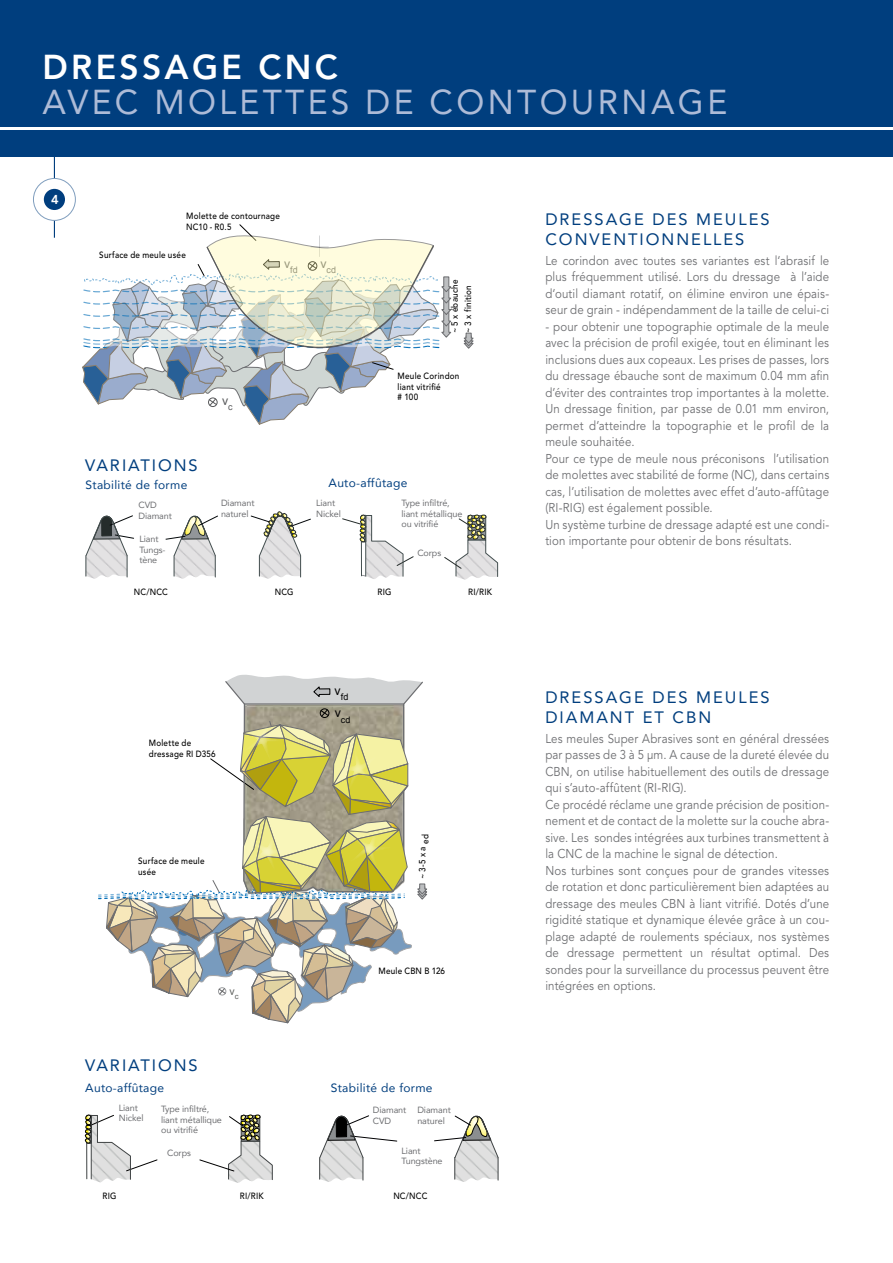
<style>
.page{position:relative;width:893px;height:1263px;background:#fff}
.page>*{position:absolute;margin:0;border:0;box-sizing:border-box;transform-origin:0 0}
.t1{font:34.5px "Avenir LT Com";letter-spacing:.1em;color:#adbbd7}
.t2{font:800 34.5px "Avenir LT Com";letter-spacing:.1em;color:#fff}
.t3{font:16.5px/19.8px "Avenir LT Com";letter-spacing:.12em;color:#003e7e}
.t4{font:800 12.9px "Avenir LT Com";color:#fff}
.t5{font:12.75px/16.5px "Avenir LT Std";letter-spacing:.015em;color:#6d6e71;scale:.9 1}
.t6{font:12.3px "Arial";color:#58595b}
.t7{font:12px "Avenir LT Com";letter-spacing:.025em;color:#003e7e}
.t8{font:10.5px "Arial";color:#616360}
.t9{font:500 9px/10.5px "Avenir LT Std";letter-spacing:.03em;color:#000;scale:.9 1}
.t10{font:9px/10.5px "Avenir LT Com";letter-spacing:-.01em;color:#6d6e71}
.t11{font:9px "Arial";color:#58595b}
.t12{font:9px "Arial";color:#000}
</style>
<div class="page">
<div style="left:0;top:0;width:893px;height:157px;background:#003e7e"></div>
<hr style="left:0;top:127px;width:893px;height:3px;background:#fff">
<svg style="left:463px;top:333px;width:11px;height:16px"></svg>
<svg style="left:82px;top:224px;width:370px;height:201px"></svg>
<img style="left:233px;top:1181px;width:8px;height:2px">
<svg style="left:85px;top:1114px;width:414px;height:67px"></svg>
<svg style="left:98px;top:674px;width:330px;height:350px"></svg>
<hr style="left:54px;top:149px;width:1px;height:89px;background:#003e7e">
<div style="left:33px;top:178px;width:42px;height:42px;background:#fff;border-radius:50%"></div>
<div style="left:33px;top:178px;width:43px;height:43px;border:1px solid #809ebe;border-radius:50%"></div>
<div style="left:44px;top:189px;width:21px;height:21px;background:#003e7e;border-radius:50%"></div>
<img style="left:458px;top:577px;width:22px;height:2px">
<img style="left:369px;top:577px;width:18px;height:2px">
<img style="left:90px;top:577px;width:37px;height:2px">
<svg style="left:342px;top:514px;width:156px;height:63px"></svg>
<svg style="left:85px;top:511px;width:226px;height:66px"></svg>
<h1 class="t2" style="left:43px;top:47px;width:297px">DRESSAGE CNC</h1>
<h1 class="t1" style="left:43px;top:81px;width:686px">AVEC MOLETTES DE CONTOURNAGE</h1>
<p class="t4" style="left:51px;top:191px;width:9px">4</p>
<p class="t9" style="left:186px;top:211px;width:106px">Molette de contournage<br>NC10 - R0.5</p>
<p class="t9" style="left:99px;top:250px;width:98px">Surface de meule usée</p>
<p class="t3" style="left:85px;top:455px;width:114px">VARIATIONS</p>
<p class="t7" style="left:86px;top:477px;width:103px">Stabilité de forme</p>
<p class="t10" style="left:138px;top:500px;width:35px">CVD<br>Diamant</p>
<p class="t10" style="left:139px;top:534px;width:28px">Liant<br>Tungs&shy;tène</p>
<p class="t6" style="left:222px;top:393px;width:12px">v<sub>c</sub></p>
<p class="t11" style="left:284px;top:264px;width:15px"><sup>v</sup>fd</p>
<p class="t11" style="left:320px;top:264px;width:17px"><sup>v</sup>cd</p>
<p class="t9" style="left:448px;top:333px;width:61px;line-height:13.4px;rotate:-90deg">~ 5 x ébauche ~ 3 x finition</p>
<p class="t9" style="left:398px;top:371px;width:70px">Meule Corindon liant vitrifié<br># 100</p>
<p class="t7" style="left:329px;top:476px;width:80px">Auto-affûtage</p>
<p class="t10" style="left:221px;top:498px;width:35px">Diamant naturel</p>
<p class="t10" style="left:401px;top:498px;width:62px">Type infiltré, liant métallique ou vitrifié</p>
<p class="t10" style="left:316px;top:498px;width:26px">Liant<br>Nickel</p>
<p class="t10" style="left:417px;top:548px;width:25px">Corps</p>
<p class="t9" style="left:134px;top:586px;width:39px">NC/NCC</p>
<p class="t9" style="left:275px;top:586px;width:22px">NCG</p>
<p class="t9" style="left:378px;top:586px;width:17px">RIG</p>
<p class="t9" style="left:468px;top:586px;width:28px">RI/RIK</p>
<p class="t12" style="left:335px;top:691px;width:15px"><sup>v</sup>fd</p>
<p class="t9" style="left:149px;top:738px;width:76px">Molette de dressage RI D356</p>
<p class="t9" style="left:138px;top:856px;width:75px">Surface de meule usée</p>
<p class="t8" style="left:229px;top:984px;width:11px">v<sub>c</sub></p>
<p class="t3" style="left:85px;top:1056px;width:114px">VARIATIONS</p>
<p class="t7" style="left:85px;top:1081px;width:80px">Auto-affûtage</p>
<p class="t10" style="left:119px;top:1102px;width:26px">Liant<br>Nickel</p>
<p class="t10" style="left:161px;top:1104px;width:62px">Type infiltré, liant métallique ou vitrifié</p>
<p class="t10" style="left:167px;top:1147px;width:25px">Corps</p>
<p class="t12" style="left:335px;top:713px;width:17px"><sup>v</sup>cd</p>
<p class="t9" style="left:417px;top:879px;width:51px;rotate:-90deg">~ 3-5 x a ed</p>
<p class="t9" style="left:378px;top:966px;width:76px">Meule CBN B 126</p>
<p class="t7" style="left:331px;top:1081px;width:103px">Stabilité de forme</p>
<p class="t10" style="left:417px;top:1105px;width:35px">Diamant naturel</p>
<p class="t10" style="left:373px;top:1105px;width:35px">Diamant<br>CVD</p>
<p class="t10" style="left:401px;top:1145px;width:43px">Liant<br>Tungstène</p>
<p class="t9" style="left:103px;top:1191px;width:17px">RIG</p>
<p class="t9" style="left:240px;top:1191px;width:28px">RI/RIK</p>
<p class="t9" style="left:393px;top:1191px;width:39px">NC/NCC</p>
<p class="t3" style="left:545px;top:209px;width:226px">DRESSAGE DES MEULES<br>CONVENTIONNELLES</p>
<p class="t5" style="left:545px;top:252px;width:317px;text-align:justify">Le corindon avec toutes ses variantes est l‘abrasif le plus fréquemment utilisé. Lors du dressage à l’aide d‘outil diamant rotatif, on élimine environ une épais&shy;seur de grain - indépendamment de la taille de celui-ci</p>
<p class="t5" style="left:545px;top:318px;width:317px">- pour obtenir une topographie optimale de la meule avec la précision de profil exigée, tout en éliminant les inclusions dues aux copeaux. Les prises de passes, lors du dressage ébauche sont de maximum 0.04 mm afin d’éviter des contraintes trop importantes à la molette.<br>Un dressage finition, par passe de 0.01 mm environ, permet d’atteindre la topographie et le profil de la meule souhaitée.<br>Pour ce type de meule nous préconisons l’utilisation de molettes avec stabilité de forme (NC), dans certains cas, l’utilisation de molettes avec effet d’auto-affûtage (RI-RIG) est également possible.<br>Un système turbine de dressage adapté est une condi&shy;tion importante pour obtenir de bons résultats.</p>
<p class="t3" style="left:545px;top:687px;width:226px">DRESSAGE DES MEULES<br>DIAMANT ET CBN</p>
<p class="t5" style="left:545px;top:730px;width:317px">Les meules Super Abrasives sont en général dressées par passes de 3 à 5 µm. A cause de la dureté élevée du CBN, on utilise habituellement des outils de dressage qui s’auto-affûtent (RI-RIG).<br>Ce procédé réclame une grande précision de position&shy;nement et de contact de la molette sur la couche abra&shy;sive. Les sondes intégrées aux turbines transmettent à la CNC de la machine le signal de détection.<br>Nos turbines sont conçues pour de grandes vitesses de rotation et donc particulièrement bien adaptées au dressage des meules CBN à liant vitrifié. Dotés d’une rigidité statique et dynamique élevée grâce à un cou&shy;plage adapté de roulements spéciaux, nos systèmes de dressage permettent un résultat optimal. Des sondes pour la surveillance du processus peuvent être intégrées en options.</p>
</div>
